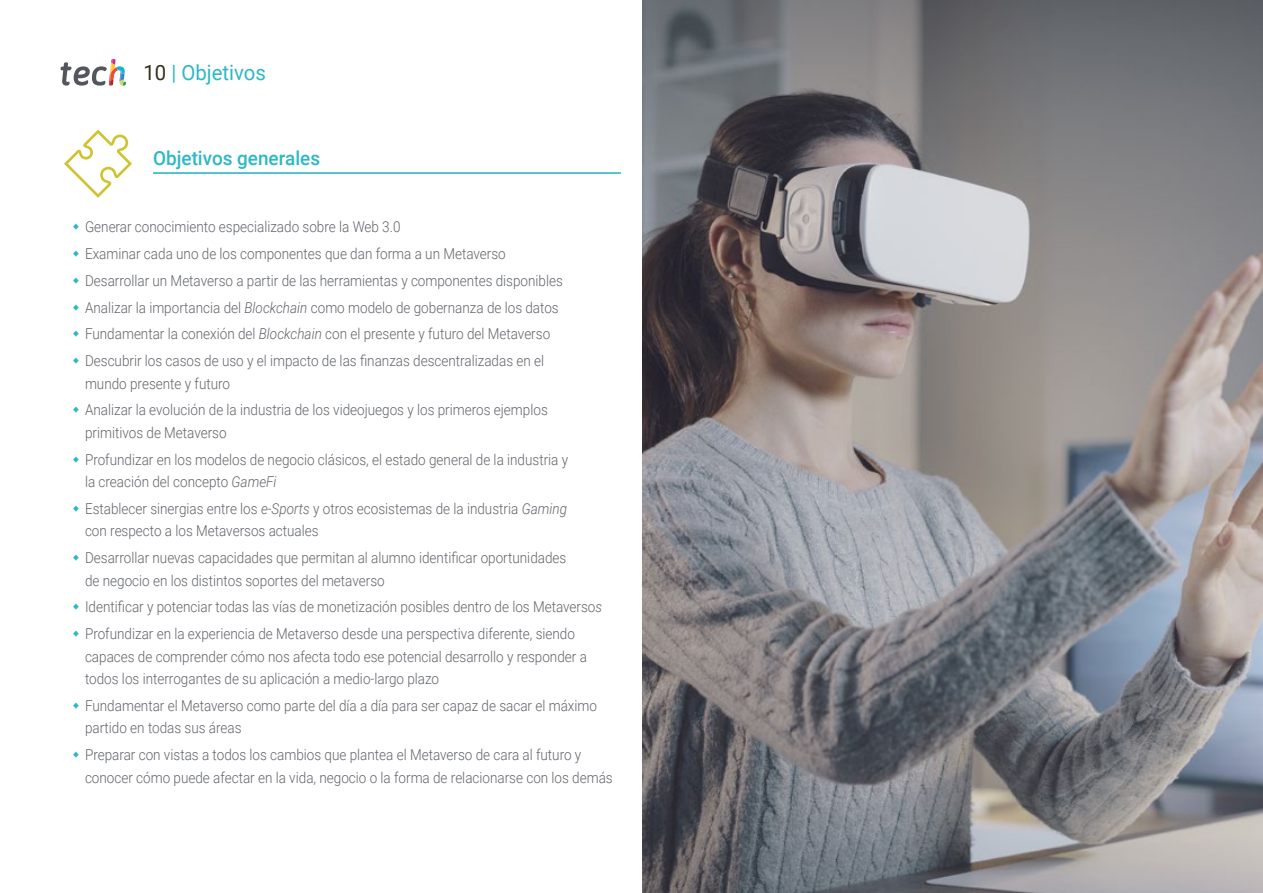
<style>
.page{position:relative;width:1263px;height:893px;background:#fff}
.page>*{position:absolute;margin:0;border:0;box-sizing:border-box;transform-origin:0 0}
.t1{font:21px "Roboto";color:#2db8c5}
.t2{font:500 19.5px "Roboto";color:#2db8c5}
.t3{font:300 15px/26.7px "Roboto";color:#61646a;scale:.9 1}
.s1{color:#312e20}
.s2{font-style:italic}
</style>
<div class="page">
<hr style="left:153px;top:173px;width:468px;height:1px;background:#2db8c5">
<svg style="left:64px;top:130px;width:68px;height:68px"></svg>
<svg style="left:61px;top:59px;width:65px;height:27px"></svg>
<img style="left:642px;top:0;width:621px;height:893px">
<h1 class="t1" style="left:144px;top:57px;width:124px"><span class="s1">10</span> | Objetivos</h1>
<h2 class="t2" style="left:153px;top:144px;width:169px">Objetivos generales</h2>
<p class="t3" style="left:85px;top:213px;width:532px">Generar conocimiento especializado sobre la Web 3.0<br>Examinar cada uno de los componentes que dan forma a un Metaverso Desarrollar un Metaverso a partir de las herramientas y componentes disponibles Analizar la importancia del <span class="s2">Blockchain</span> como modelo de gobernanza de los datos Fundamentar la conexión del <span class="s2">Blockchain</span> con el presente y futuro del Metaverso Descubrir los casos de uso y el impacto de las finanzas descentralizadas en el</p>
<p class="t3" style="left:85px;top:369px;width:516px">mundo presente y futuro<br>Analizar la evolución de la industria de los videojuegos y los primeros ejemplos</p>
<p class="t3" style="left:85px;top:419px;width:538px">primitivos de Metaverso<br>Profundizar en los modelos de negocio clásicos, el estado general de la industria y</p>
<p class="t3" style="left:85px;top:468px;width:537px">la creación del concepto <span class="s2">GameFi<br></span>Establecer sinergias entre los <span class="s2">e-Sports</span> y otros ecosistemas de la industria <span class="s2">Gaming</span></p>
<p class="t3" style="left:85px;top:517px;width:536px">con respecto a los Metaversos actuales<br>Desarrollar nuevas capacidades que permitan al alumno identificar oportunidades</p>
<p class="t3" style="left:85px;top:566px;width:576px">de negocio en los distintos soportes del metaverso<br>Identificar y potenciar todas las vías de monetización posibles dentro de los Metaverso<span class="s2">s<br></span>Profundizar en la experiencia de Metaverso desde una perspectiva diferente, siendo</p>
<p class="t3" style="left:85px;top:644px;width:559px;line-height:22.5px">capaces de comprender cómo nos afecta todo ese potencial desarrollo y responder a todos los interrogantes de su aplicación a medio-largo plazo</p>
<p class="t3" style="left:85px;top:694px;width:570px;line-height:22.5px">Fundamentar el Metaverso como parte del día a día para ser capaz de sacar el máximo partido en todas sus áreas</p>
<p class="t3" style="left:85px;top:743px;width:588px;line-height:22.5px">Preparar con vistas a todos los cambios que plantea el Metaverso de cara al futuro y conocer cómo puede afectar en la vida, negocio o la forma de relacionarse con los demás</p>
</div>
